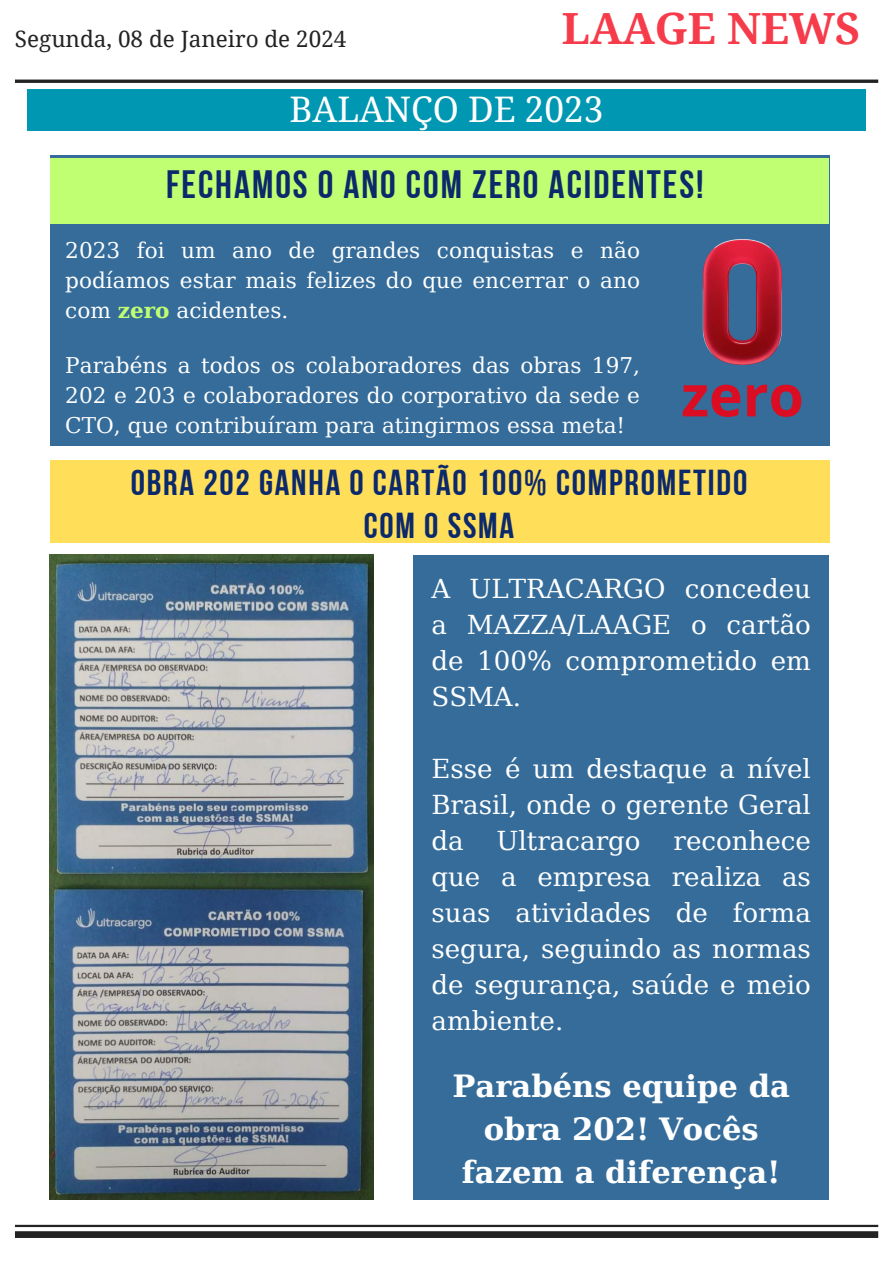
<style>
.page{position:relative;width:893px;height:1263px;background:#fff}
.page>*{position:absolute;margin:0;border:0;box-sizing:border-box;transform-origin:0 0}
.t1{font:700 57px "Open Sans";color:#db0d23}
.t2{font:700 43.05px "Droid Serif";color:#f63b4b}
.t3{font:39.45px "Bebas Neue Cyrillic";letter-spacing:.05em;color:#0b296b}
.t4{font:36px/42.8px "Bebas Neue Cyrillic";letter-spacing:.05em;color:#0b296b;text-align:center}
.t5{font:35.25px "Droid Serif";color:#fff}
.t6{font:700 30.6px/42.8px "DejaVu Serif";color:#fff;text-align:center}
.t7{font:26.1px/36px "DejaVu Serif";color:#fff;text-align:justify}
.t8{font:22.5px "Droid Serif";color:#242323}
.t9{font:21.6px/29.8px "DejaVu Serif";color:#fff;text-align:justify}
.s1{font-weight:700;color:#c1ff72}
</style>
<div class="page">
<div style="left:15px;top:1231px;width:863px;height:7px;background:#242323"></div>
<hr style="left:15px;top:1225px;width:863px;height:2px;background:#242323">
<hr style="left:15px;top:80px;width:863px;height:3px;background:#242323">
<div style="left:27px;top:89px;width:839px;height:42px;background:#0097b2"></div>
<div style="left:50px;top:155px;width:779px;height:290px;background:#356c9a"></div>
<div style="left:50px;top:158px;width:778px;height:66px;background:#c1ff72"></div>
<div style="left:50px;top:460px;width:779px;height:82px;background:#ffde59"></div>
<img style="left:50px;top:555px;width:323px;height:644px">
<div style="left:413px;top:555px;width:416px;height:644px;background:#356c9a"></div>
<img style="left:702px;top:239px;width:80px;height:126px">
<p class="t8" style="left:15px;top:26px;width:333px">Segunda, 08 de Janeiro de 2024</p>
<h2 class="t2" style="left:562px;top:4px;width:300px">LAAGE NEWS</h2>
<h3 class="t5" style="left:289px;top:90px;width:316px">BALANÇO DE 2023</h3>
<h3 class="t3" style="left:166px;top:168px;width:539px">FECHAMOS O ANO COM ZERO ACIDENTES!</h3>
<p class="t9" style="left:65px;top:235px;width:576px">2023 foi um ano de grandes conquistas e não podíamos estar mais felizes do que encerrar o ano com <span class="s1">zero</span> acidentes.</p>
<p class="t9" style="left:65px;top:351px;width:576px">Parabéns a todos os colaboradores das obras 197, 202 e 203 e colaboradores do corporativo da sede e CTO, que contribuíram para atingirmos essa meta!</p>
<h1 class="t1" style="left:681px;top:355px;width:124px">zero</h1>
<h3 class="t4" style="left:131px;top:465px;width:618px">OBRA 202 GANHA O CARTÃO 100% COMPROMETIDO<br>COM O SSMA</h3>
<p class="t7" style="left:431px;top:571px;width:381px">A ULTRACARGO concedeu a MAZZA/LAAGE o cartão de 100% comprometido em SSMA.</p>
<p class="t7" style="left:431px;top:751px;width:381px">Esse é um destaque a nível Brasil, onde o gerente Geral da</p>
<p class="t7" style="left:431px;top:823px;width:381px;text-indent:242px">reconhece que a empresa realiza as suas atividades de forma segura, seguindo as normas de segurança, saúde e meio ambiente.</p>
<p class="t7" style="left:496px;top:823px;width:145px">Ultracargo</p>
<p class="t6" style="left:452px;top:1065px;width:339px">Parabéns equipe da obra 202! Vocês fazem a diferença!</p>
</div>
